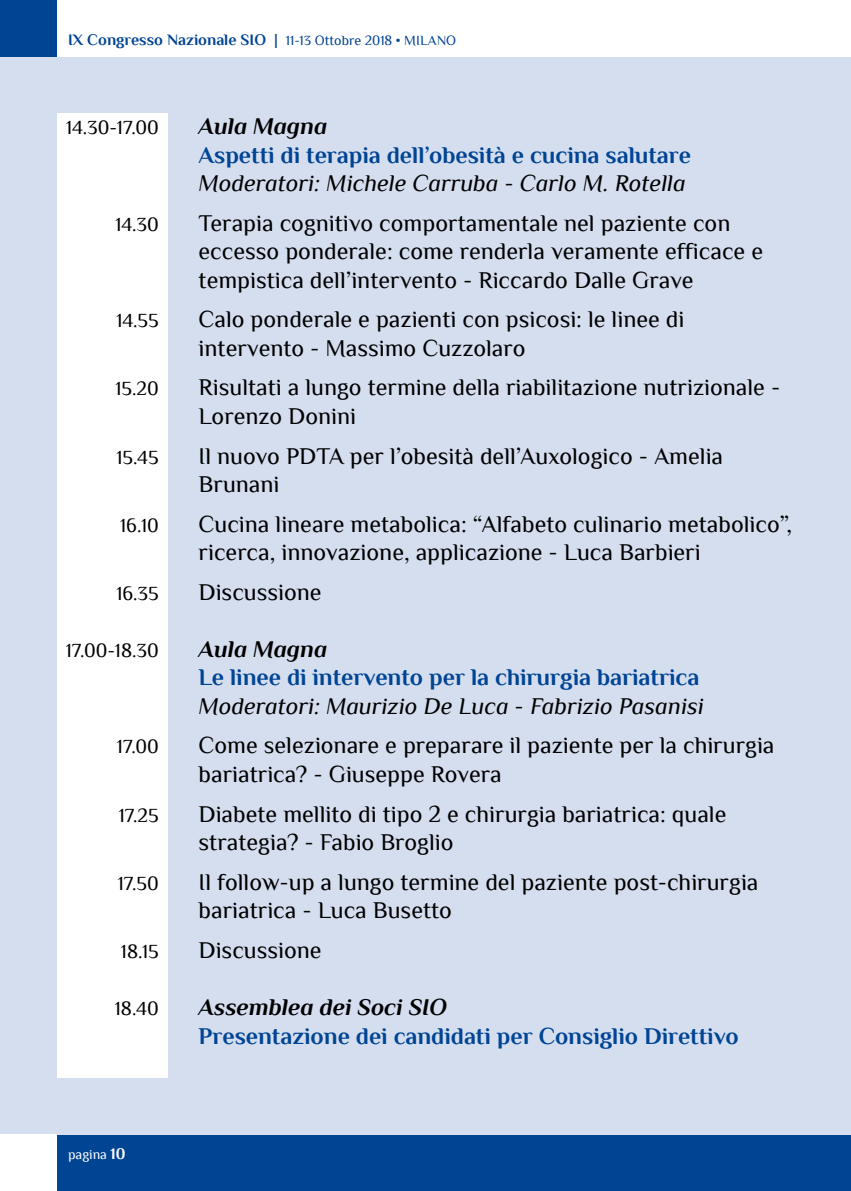
<style>
.page{position:relative;width:851px;height:1191px;background:#fff}
.page>*{position:absolute;margin:0;border:0;box-sizing:border-box;transform-origin:0 0}
.t1{font:24px/28.4px "Philosopher";color:#000}
.t2{font:700 24px "Philosopher";color:#004494}
.t3{font:italic 24px "Philosopher";color:#000}
.t4{font:italic 700 24px "Philosopher";color:#000}
.t5{font:20px "Philosopher";color:#000}
.t6{font:700 16px "Philosopher";color:#004494}
.t7{font:14px "Philosopher";color:#fff}
.s1{font-weight:400}
.s2{font-weight:400;font-size:14px}
.s3{font-weight:700;font-size:16px}
</style>
<div class="page">
<div style="left:0;top:1134px;width:850px;height:57px;background:#004494"></div>
<div style="left:0;top:57px;width:850px;height:1077px;background:#d4deef"></div>
<div style="left:0;top:1134px;width:57px;height:57px;background:#fff"></div>
<div style="left:0;top:0;width:57px;height:57px;background:#004494"></div>
<div style="left:57px;top:113px;width:110px;height:964px;background:#fff"></div>
<p class="t6" style="left:68px;top:32px;width:389px">IX Congresso Nazionale SIO <span class="s1">|</span> <span class="s2">11-13 Ottobre 2018 • Milano</span></p>
<p class="t5" style="left:66px;top:117px;width:94px">14.30-17.00</p>
<p class="t4" style="left:198px;top:113px;width:130px">Aula Magna</p>
<p class="t2" style="left:198px;top:142px;width:493px">Aspetti di terapia dell’obesità e cucina salutare</p>
<p class="t3" style="left:198px;top:170px;width:488px">Moderatori: Michele Carruba - Carlo M. Rotella</p>
<p class="t5" style="left:115px;top:214px;width:45px">14.30</p>
<p class="t1" style="left:198px;top:209px;width:566px">Terapia cognitivo comportamentale nel paziente con eccesso ponderale: come renderla veramente efficace e tempistica dell’intervento - Riccardo Dalle Grave</p>
<p class="t5" style="left:116px;top:310px;width:44px">14.55</p>
<p class="t1" style="left:198px;top:305px;width:487px">Calo ponderale e pazienti con psicosi: le linee di intervento - Massimo Cuzzolaro</p>
<p class="t5" style="left:115px;top:378px;width:45px">15.20</p>
<p class="t1" style="left:198px;top:373px;width:583px">Risultati a lungo termine della riabilitazione nutrizionale -<br>Lorenzo Donini</p>
<p class="t5" style="left:116px;top:446px;width:44px">15.45</p>
<p class="t1" style="left:198px;top:442px;width:526px">Il nuovo PDTA per l’obesità dell’Auxologico - Amelia<br>Brunani</p>
<p class="t5" style="left:120px;top:515px;width:40px">16.10</p>
<p class="t1" style="left:198px;top:510px;width:595px">Cucina lineare metabolica: “Alfabeto culinario metabolico”, ricerca, innovazione, applicazione - Luca Barbieri</p>
<p class="t5" style="left:116px;top:583px;width:44px">16.35</p>
<p class="t1" style="left:198px;top:578px;width:124px">Discussione</p>
<p class="t5" style="left:66px;top:639px;width:95px">17.00-18.30</p>
<p class="t4" style="left:198px;top:636px;width:130px">Aula Magna</p>
<p class="t2" style="left:198px;top:664px;width:502px">Le linee di intervento per la chirurgia bariatrica</p>
<p class="t3" style="left:198px;top:693px;width:507px">Moderatori: Maurizio De Luca - Fabrizio Pasanisi</p>
<p class="t5" style="left:117px;top:736px;width:43px">17.00</p>
<p class="t1" style="left:198px;top:731px;width:577px">Come selezionare e preparare il paziente per la chirurgia bariatrica? - Giuseppe Rovera</p>
<p class="t5" style="left:119px;top:804px;width:42px">17.25</p>
<p class="t1" style="left:198px;top:799px;width:529px">Diabete mellito di tipo 2 e chirurgia bariatrica: quale strategia? - Fabio Broglio</p>
<p class="t5" style="left:118px;top:872px;width:43px">17.50</p>
<p class="t1" style="left:198px;top:867px;width:561px">Il follow-up a lungo termine del paziente post-chirurgia bariatrica - Luca Busetto</p>
<p class="t5" style="left:121px;top:940px;width:39px">18.15</p>
<p class="t1" style="left:198px;top:936px;width:124px">Discussione</p>
<p class="t5" style="left:115px;top:997px;width:45px">18.40</p>
<p class="t4" style="left:198px;top:994px;width:250px">Assemblea dei Soci SIO</p>
<p class="t2" style="left:198px;top:1022px;width:541px">Presentazione dei candidati per Consiglio Direttivo</p>
<p class="t7" style="left:68px;top:1147px;width:59px">pagina <span class="s3">10</span></p>
</div>
